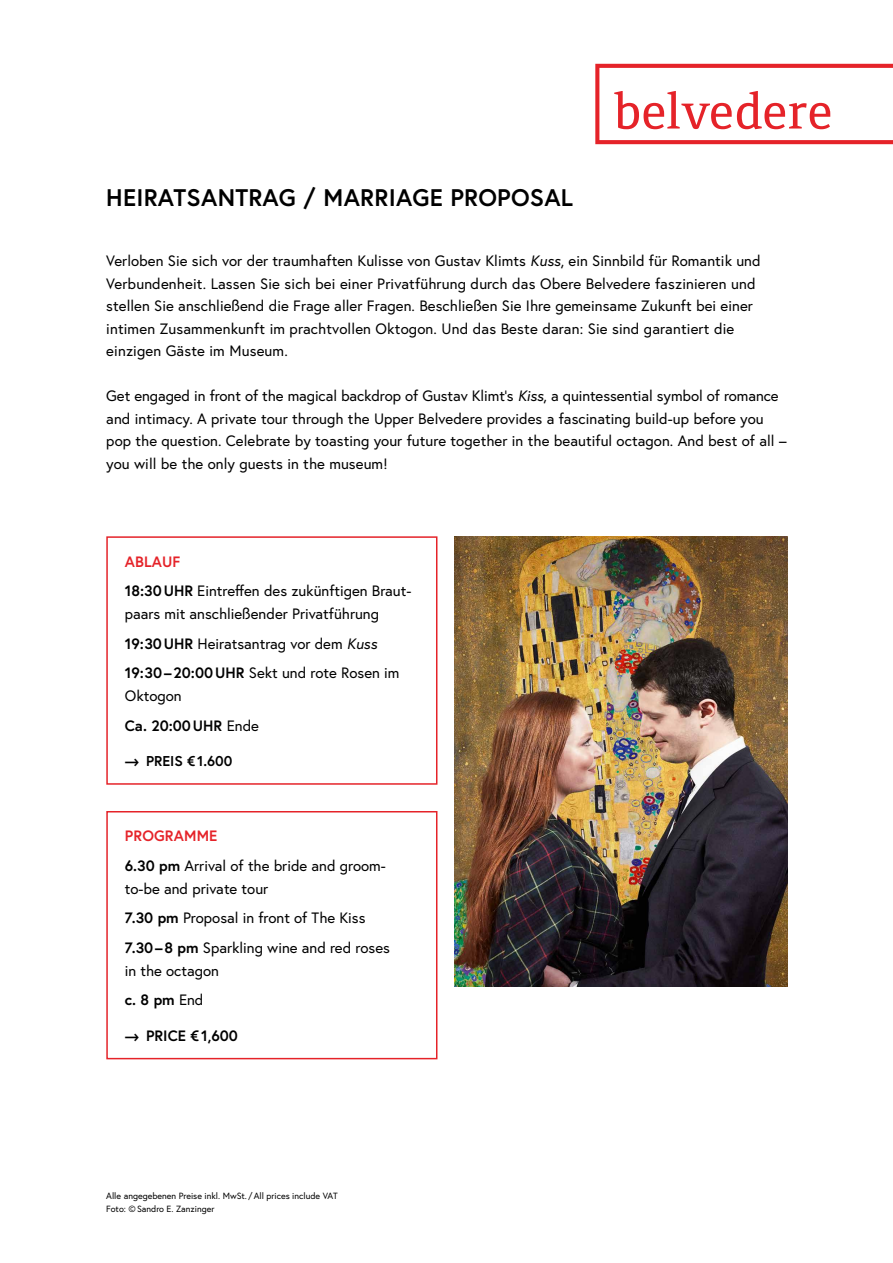
<style>
.page{position:relative;width:893px;height:1263px;background:#fff}
.page>*{position:absolute;margin:0;border:0;box-sizing:border-box;transform-origin:0 0}
.t1{font:700 24px "Europa";letter-spacing:.01em;color:#000}
.t2{font:15px/22.5px "Europa";letter-spacing:.005em;color:#000}
.t3{font:700 15px "Europa";color:#000}
.t4{font:700 14.25px "Europa";color:#000}
.t5{font:9px/13px "Europa";color:#000}
.s1{font-style:italic}
.s2{font-weight:700;color:#e52329}
.s3{font-weight:700}
.s4{font-size:14.25px}
</style>
<div class="page">
<svg style="left:595px;top:64px;width:298px;height:80px"></svg>
<img style="left:455px;top:536px;width:332px;height:450px">
<div style="left:106px;top:536px;width:331px;height:249px;border:2px solid #e52329"></div>
<div style="left:106px;top:811px;width:331px;height:248px;border:2px solid #e52329"></div>
<h1 class="t1" style="left:106px;top:182px;width:468px">HEIRATSANTRAG / MARRIAGE PROPOSAL</h1>
<p class="t2" style="left:106px;top:250px;width:656px">Verloben Sie sich vor der traumhaften Kulisse von Gustav Klimts <span class="s1">Kuss</span>, ein Sinnbild für Romantik und Verbundenheit. Lassen Sie sich bei einer Privatführung durch das Obere Belvedere faszinieren und stellen Sie anschließend die Frage aller Fragen. Beschließen Sie Ihre gemeinsame Zukunft bei einer intimen Zusammenkunft im prachtvollen Oktogon. Und das Beste daran: Sie sind garantiert die einzigen Gäste im Museum.</p>
<p class="t2" style="left:106px;top:385px;width:682px">Get engaged in front of the magical backdrop of Gustav Klimt’s <span class="s1">Kiss</span>, a quintessential symbol of romance and intimacy. A private tour through the Upper Belvedere provides a fascinating build-up before you pop the question. Celebrate by toasting your future together in the beautiful octagon. And best of all – you will be the only guests in the museum!</p>
<p class="t2" style="left:125px;top:546px;width:288px;line-height:29.5px"><span class="s2">ABLAUF<br></span><span class="s3">18:30UHR</span> Eintreffen des zukünftigen Braut-</p>
<p class="t2" style="left:125px;top:599px;width:276px;line-height:29.5px">paars mit anschließender Privatführung<br><span class="s3">19:30UHR</span> Heiratsantrag vor dem <span class="s1">Kuss<br></span><span class="s3">19:30–20:00UHR</span> Sekt und rote Rosen im</p>
<p class="t2" style="left:125px;top:681px;width:136px;line-height:29.4px">Oktogon<br><span class="s3">Ca. 20:00UHR</span> Ende</p>
<p class="t4" style="left:125px;top:751px;width:109px">⟶ PREIS €1.600</p>
<p class="t2" style="left:125px;top:821px;width:263px;line-height:29.4px"><span class="s2">PROGRAMME<br></span><span class="s3">6.30 pm</span> Arrival of the bride and groom-</p>
<p class="t2" style="left:125px;top:873px;width:267px;line-height:29.5px">to-be and private tour<br><span class="s3">7.30 pm</span> Proposal in front of The Kiss<br><span class="s3">7.30–8 pm</span> Sparkling wine and red roses</p>
<p class="t2" style="left:125px;top:955px;width:96px;line-height:29.5px">in the octagon <span class="s3">c. 8 pm</span> End</p>
<p class="t3" style="left:125px;top:1025px;width:115px"><span class="s4">⟶</span> PRICE €1,600</p>
<p class="t5" style="left:106px;top:1189px;width:233px">Alle angegebenen Preise inkl. MwSt. /All prices include VAT<br>Foto: ©Sandro E. Zanzinger</p>
</div>
